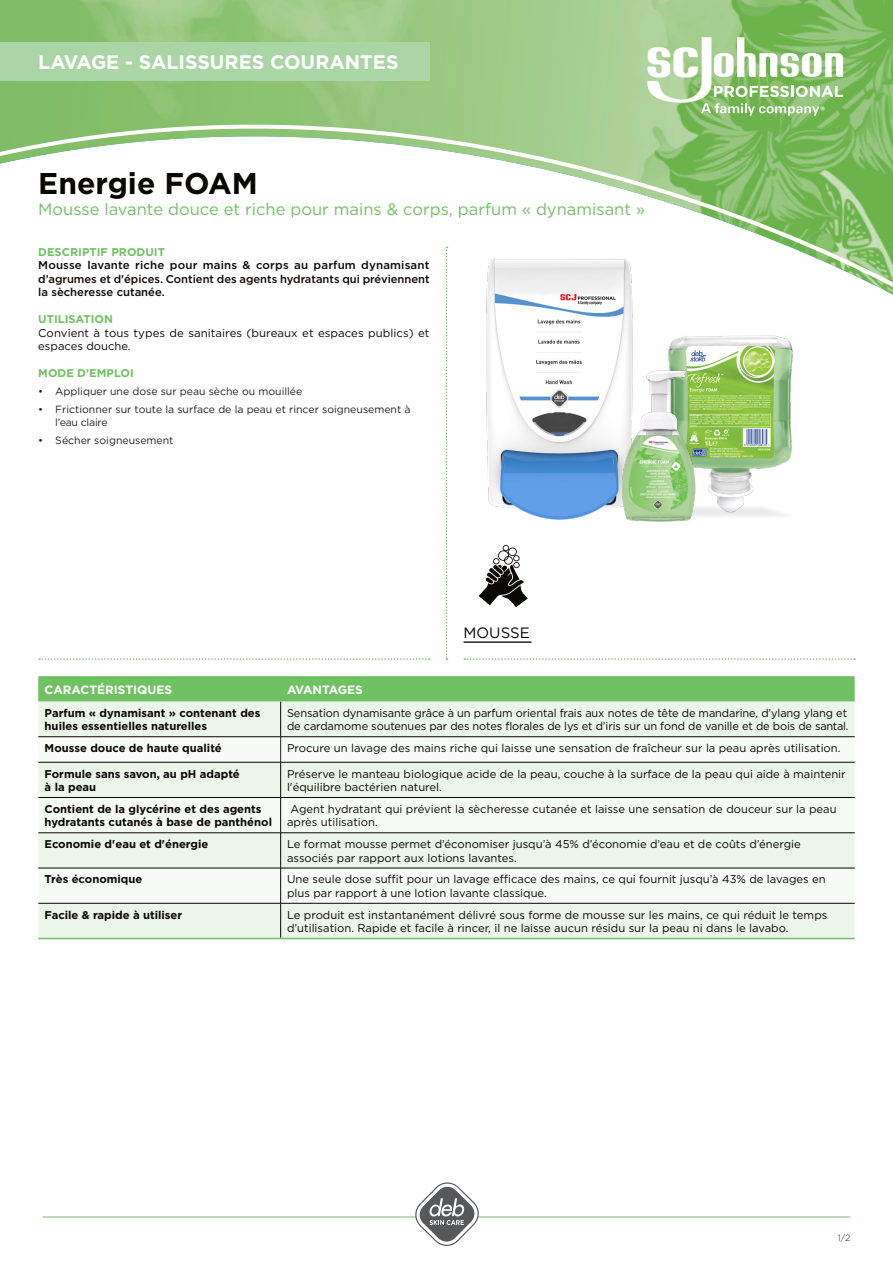
<style>
.page{position:relative;width:893px;height:1263px;background:#fff}
.page>*{position:absolute;margin:0;border:0;box-sizing:border-box;transform-origin:0 0}
.t1{font:700 30px "Gotham";color:#0a0604}
.t2{font:700 19.5px "Gotham";color:#fff}
.t3{font:16.5px "Gotham";color:#70c163}
.t4{font:15px "Gotham";color:#0a0604}
.t5{font:700 12px "Gotham";color:#fff}
.t6{font:700 12px "Gotham";letter-spacing:-.025em;color:#fff}
.t7{font:11.25px/13.5px "Gotham";color:#0a0604}
.t8{font:700 11.25px/13.5px "Gotham";color:#0a0604}
.t9{font:500 11.25px/13.5px "Gotham";color:#0a0604;text-align:justify}
.t10{font:700 11.25px "Gotham";color:#70c163}
.t11{font:10.5px/13.5px "Gotham";color:#231f20}
.t12{font:300 9px "Gotham";color:#231f20}
</style>
<div class="page">
<img style="left:0;top:0;width:893px;height:301px">
<svg style="left:0;top:119px;width:893px;height:175px"></svg>
<div style="left:0;top:43px;width:429px;height:38px;background:#aad6a6"></div>
<svg style="left:647px;top:37px;width:196px;height:79px"></svg>
<hr style="left:43px;top:1216px;width:807px;height:2px;background:#aad6a6">
<svg style="left:415px;top:1182px;width:64px;height:64px"></svg>
<img style="left:478px;top:251px;width:174px;height:269px">
<svg style="left:446px;top:247px;width:1px;height:413px"></svg>
<hr style="left:463px;top:641px;width:68px;height:2px;background:#231f20">
<svg style="left:39px;top:658px;width:391px;height:2px"></svg>
<svg style="left:464px;top:658px;width:391px;height:2px"></svg>
<svg style="left:38px;top:676px;width:817px;height:26px;background:#73c266"></svg>
<div style="left:38px;top:702px;width:817px;height:236px;background:#ebf5e9"></div>
<svg style="left:38px;top:737px;width:817px;height:166px;fill:#f7fbf6"></svg>
<hr style="left:280px;top:762px;width:1px;height:35px;background:#0a0604">
<hr style="left:280px;top:798px;width:1px;height:34px;background:#0a0604">
<hr style="left:280px;top:833px;width:1px;height:35px;background:#0a0604">
<hr style="left:280px;top:868px;width:1px;height:35px;background:#0a0604">
<hr style="left:280px;top:903px;width:1px;height:35px;background:#0a0604">
<hr style="left:38px;top:762px;width:243px;height:1px;background:#0a0604">
<hr style="left:281px;top:762px;width:574px;height:1px;background:#0a0604">
<hr style="left:38px;top:797px;width:243px;height:1px;background:#0a0604">
<hr style="left:281px;top:797px;width:574px;height:1px;background:#0a0604">
<hr style="left:38px;top:832px;width:243px;height:1px;background:#0a0604">
<hr style="left:281px;top:832px;width:574px;height:1px;background:#0a0604">
<hr style="left:38px;top:868px;width:243px;height:1px;background:#0a0604">
<hr style="left:281px;top:868px;width:574px;height:1px;background:#0a0604">
<svg style="left:280px;top:737px;width:1px;height:25px"></svg>
<hr style="left:38px;top:938px;width:243px;height:1px;background:#70c163">
<hr style="left:281px;top:938px;width:574px;height:1px;background:#70c163">
<hr style="left:280px;top:702px;width:1px;height:34px;background:#0a0604">
<hr style="left:38px;top:736px;width:243px;height:1px;background:#0a0604">
<hr style="left:281px;top:736px;width:574px;height:1px;background:#0a0604">
<hr style="left:38px;top:903px;width:243px;height:1px;background:#0a0604">
<hr style="left:281px;top:903px;width:574px;height:1px;background:#0a0604">
<svg style="left:479px;top:545px;width:49px;height:62px"></svg>
<img style="left:668px;top:335px;width:125px;height:182px">
<img style="left:620px;top:361px;width:79px;height:161px">
<h2 class="t2" style="left:38px;top:49px;width:362px">LAVAGE - SALISSURES COURANTES</h2>
<h1 class="t1" style="left:38px;top:164px;width:221px">Energie FOAM</h1>
<h3 class="t3" style="left:38px;top:199px;width:608px">Mousse lavante douce et riche pour mains &amp; corps, parfum « dynamisant »</h3>
<p class="t10" style="left:38px;top:244px;width:128px">DESCRIPTIF PRODUIT</p>
<p class="t9" style="left:38px;top:258px;width:393px">Mousse lavante riche pour mains &amp; corps au parfum dynamisant d’agrumes et d'épices. Contient des agents hydratants qui préviennent la sècheresse cutanée.</p>
<p class="t10" style="left:38px;top:312px;width:76px">UTILISATION</p>
<p class="t7" style="left:38px;top:326px;width:393px">Convient à tous types de sanitaires (bureaux et espaces publics) et espaces douche.</p>
<p class="t10" style="left:38px;top:366px;width:97px">MODE D'EMPLOI</p>
<p class="t11" style="left:38px;top:384px;width:266px">• Appliquer une dose sur peau sèche ou mouillée</p>
<p class="t11" style="left:55px;top:402px;width:357px;text-indent:-17px">• Frictionner sur toute la surface de la peau et rincer soigneusement à l’eau claire</p>
<p class="t11" style="left:38px;top:433px;width:137px">• Sécher soigneusement</p>
<h3 class="t4" style="left:463px;top:623px;width:68px">MOUSSE</h3>
<p class="t5" style="left:45px;top:681px;width:129px">CARACTÉRISTIQUES</p>
<p class="t6" style="left:287px;top:681px;width:77px">AVANTAGES</p>
<p class="t8" style="left:45px;top:706px;width:217px">Parfum « dynamisant » contenant des huiles essentielles naturelles</p>
<p class="t7" style="left:287px;top:706px;width:563px">Sensation dynamisante grâce à un parfum oriental frais aux notes de tête de mandarine, d’ylang ylang et de cardamome soutenues par des notes florales de lys et d’iris sur un fond de vanille et de bois de santal.</p>
<p class="t8" style="left:45px;top:741px;width:179px">Mousse douce de haute qualité</p>
<p class="t7" style="left:287px;top:741px;width:555px">Procure un lavage des mains riche qui laisse une sensation de fraîcheur sur la peau après utilisation.</p>
<p class="t8" style="left:45px;top:767px;width:197px">Formule sans savon, au pH adapté à la peau</p>
<p class="t7" style="left:287px;top:767px;width:560px">Préserve le manteau biologique acide de la peau, couche à la surface de la peau qui aide à maintenir l'équilibre bactérien naturel.</p>
<p class="t8" style="left:45px;top:802px;width:229px">Contient de la glycérine et des agents hydratants cutanés à base de panthénol</p>
<p class="t7" style="left:287px;top:802px;width:551px;text-indent:3px">Agent hydratant qui prévient la sècheresse cutanée et laisse une sensation de douceur sur la peau après utilisation.</p>
<p class="t8" style="left:45px;top:837px;width:165px">Economie d'eau et d'énergie</p>
<p class="t7" style="left:287px;top:837px;width:515px">Le format mousse permet d’économiser jusqu’à 45% d’économie d’eau et de coûts d’énergie associés par rapport aux lotions lavantes.</p>
<p class="t8" style="left:45px;top:873px;width:99px">Très économique</p>
<p class="t7" style="left:287px;top:872px;width:540px">Une seule dose suffit pour un lavage efficace des mains, ce qui fournit jusqu’à 43% de lavages en plus par rapport à une lotion lavante classique.</p>
<p class="t8" style="left:45px;top:908px;width:139px">Facile &amp; rapide à utiliser</p>
<p class="t7" style="left:287px;top:908px;width:542px">Le produit est instantanément délivré sous forme de mousse sur les mains, ce qui réduit le temps d’utilisation. Rapide et facile à rincer, il ne laisse aucun résidu sur la peau ni dans le lavabo.</p>
<p class="t12" style="left:838px;top:1232px;width:14px">1/2</p>
</div>
